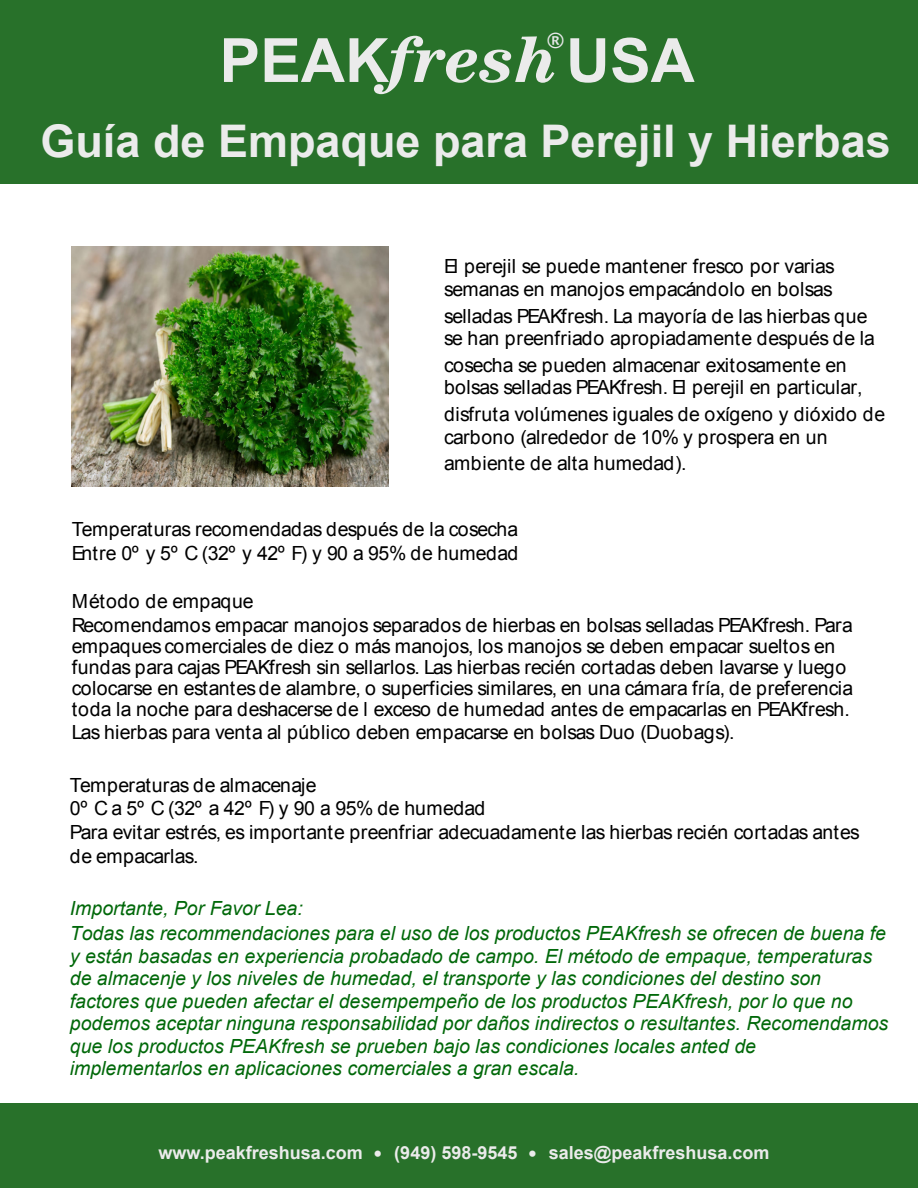
<style>
.page{position:relative;width:918px;height:1188px;background:#fff}
.page>*{position:absolute;margin:0;border:0;box-sizing:border-box;transform-origin:0 0}
.t1{font:700 61.05px "Arial";color:#ebebeb}
.t2{font:700 45px "Arial";color:#ebebeb}
.t3{font:700 21px "Lucida Grande";color:#e7e8e9}
.t4{font:19.5px/23.7px "Arial";letter-spacing:.01em;color:#000}
.t5{font:italic 19.5px/22.5px "Arial";color:#006809}
.t6{font:19.5px/22.5px "Arial";letter-spacing:-.035em;color:#000}
.t7{font:19.5px/24px "Arial";letter-spacing:-.02em;color:#000}
.t8{font:700 18px "Arial";color:#ebebeb}
.s1{font-family:"Century Std";font-style:italic;font-size:67.2px}
.s2{font-family:"Lucida Grande";font-weight:400}
</style>
<div class="page">
<div style="left:0;top:0;width:918px;height:184px;background:#28712a"></div>
<img style="left:72px;top:246px;width:316px;height:240px">
<div style="left:0;top:1103px;width:918px;height:85px;background:#28712a"></div>
<p class="t3" style="left:547px;top:32px;width:19px">®</p>
<h1 class="t1" style="left:220px;top:38px;width:477px">PEAK<span class="s1">fresh</span>USA</h1>
<h2 class="t2" style="left:41px;top:125px;width:852px">Guía de Empaque para Perejil y Hierbas</h2>
<p class="t4" style="left:444px;top:257px;width:392px;line-height:22.5px">El perejil se puede mantener fresco por varias semanas en manojos empacándolo en bolsas</p>
<p class="t4" style="left:444px;top:306px;width:433px;line-height:22.5px">selladas PEAKfresh. La mayoría de las hierbas que se han preenfriado apropiadamente después de la</p>
<p class="t6" style="left:444px;top:356px;width:420px">cosecha se pueden almacenar exitosamente en bolsas selladas PEAKfresh. El perejil en particular,</p>
<p class="t4" style="left:444px;top:405px;width:443px;line-height:22.5px">disfruta volúmenes iguales de oxígeno y dióxido de carbono (alrededor de 10% y prospera en un</p>
<p class="t4" style="left:444px;top:454px;width:244px">ambiente de alta humedad).</p>
<p class="t7" style="left:72px;top:519px;width:448px">Temperaturas recomendadas después de la cosecha<br>Entre 0º y 5º C (32º y 42º F) y 90 a 95% de humedad</p>
<p class="t4" style="left:72px;top:591px;width:783px">Método de empaque<br>Recomendamos empacar manojos separados de hierbas en bolsas selladas PEAKfresh. Para</p>
<p class="t4" style="left:72px;top:637px;width:783px;line-height:21px">empaques comerciales de diez o más manojos, los manojos se deben empacar sueltos en fundas para cajas PEAKfresh sin sellarlos. Las hierbas recién cortadas deben lavarse y luego colocarse en estantesde alambre, o superficies similares, en una cámara fría, de preferencia toda la noche para deshacerse de l exceso de humedad antes de empacarlas en PEAKfresh.</p>
<p class="t4" style="left:72px;top:722px;width:664px">Las hierbas para venta al público deben empacarse en bolsas Duo (Duobags).</p>
<p class="t4" style="left:70px;top:775px;width:792px">Temperaturas de almacenaje<br>0º C a 5º C (32º a 42º F) y 90 a 95% de humedad<br>Para evitar estrés, es importante preenfriar adecuadamente las hierbas recién cortadas antes de empacarlas.</p>
<p class="t5" style="left:70px;top:898px;width:818px;line-height:24.9px">Importante, Por Favor Lea:<br>Todas las recommendaciones para el uso de los productos PEAKfresh se ofrecen de buena fe</p>
<p class="t5" style="left:70px;top:946px;width:820px">y están basadas en experiencia probadado de campo. El método de empaque, temperaturas de almacenje y los niveles de humedad, el transporte y las condiciones del destino son factores que pueden afectar el desempempeño de los productos PEAKfresh, por lo que no podemos aceptar ninguna responsabilidad por daños indirectos o resultantes. Recomendamos que los productos PEAKfresh se prueben bajo las condiciones locales anted de implementarlos en aplicaciones comerciales a gran escala.</p>
<p class="t8" style="left:158px;top:1146px;width:613px">www.peakfreshusa.com <span class="s2">•</span> (949) 598-9545 <span class="s2">•</span> sales@peakfreshusa.com</p>
</div>
